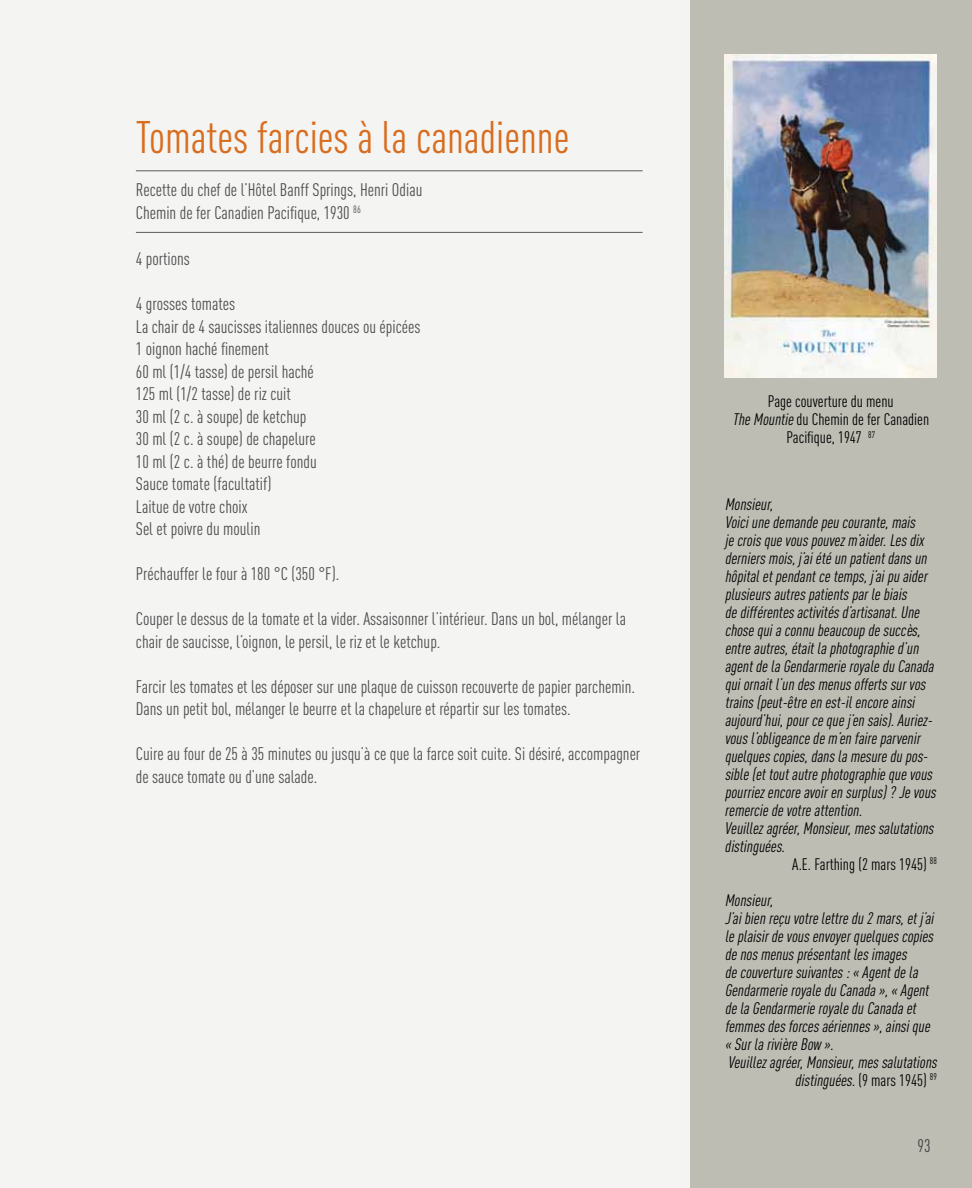
<style>
.page{position:relative;width:972px;height:1188px;background:#f4f4f2}
.page>*{position:absolute;margin:0;border:0;box-sizing:border-box;transform-origin:0 0}
.t1{font:45px "DIN Cond";color:#d86d1f}
.t2{font:18px/22.5px "DIN Cond";color:#4d4d4f}
.t3{font:18px "DIN Cond";color:#414042}
.t4{font:italic 16.5px "DIN Cond";letter-spacing:.005em;color:#000}
.t5{font:16.5px/18px "DIN Cond";color:#000;text-align:center}
.s1{font-style:italic}
.s2{font-style:normal}
</style>
<div class="page">
<div style="left:690px;top:0;width:282px;height:1188px;background:#bdbdb4"></div>
<hr style="left:136px;top:171px;width:507px;height:1px;background:#5a5b57">
<hr style="left:136px;top:232px;width:507px;height:1px;background:#5a5b57">
<img style="left:725px;top:54px;width:212px;height:324px">
<h1 class="t1" style="left:136px;top:111px;width:435px">Tomates farcies à la canadienne</h1>
<p class="t2" style="left:136px;top:179px;width:288px">Recette du chef de l’Hôtel Banff Springs, Henri Odiau<br>Chemin de fer Canadien Pacifique, 1930 <sup>86</sup></p>
<p class="t2" style="left:136px;top:247px;width:56px">4 portions</p>
<p class="t2" style="left:136px;top:292px;width:286px">4 grosses tomates<br>La chair de 4 saucisses italiennes douces ou épicées<br>1 oignon haché finement<br>60 ml (1/4 tasse) de persil haché<br>125 ml (1/2 tasse) de riz cuit<br>30 ml (2 c. à soupe) de ketchup<br>30 ml (2 c. à soupe) de chapelure<br>10 ml (2 c. à thé) de beurre fondu<br>Sauce tomate (facultatif)<br>Laitue de votre choix<br>Sel et poivre du moulin</p>
<p class="t2" style="left:136px;top:562px;width:205px">Préchauffer le four à 180 °C (350 °F).</p>
<p class="t2" style="left:136px;top:607px;width:492px">Couper le dessus de la tomate et la vider. Assaisonner l’intérieur. Dans un bol, mélanger la chair de saucisse, l’oignon, le persil, le riz et le ketchup.</p>
<p class="t2" style="left:136px;top:675px;width:501px">Farcir les tomates et les déposer sur une plaque de cuisson recouverte de papier parchemin.<br>Dans un petit bol, mélanger le beurre et la chapelure et répartir sur les tomates.</p>
<p class="t2" style="left:136px;top:742px;width:506px">Cuire au four de 25 à 35 minutes ou jusqu’à ce que la farce soit cuite. Si désiré, accompagner de sauce tomate ou d’une salade.</p>
<p class="t5" style="left:732px;top:392px;width:198px">Page couverture du menu<br><span class="s1">TheMountie</span>du Chemin de fer Canadien<br>Pacifique, 1947 <sup>87</sup></p>
<p class="t4" style="left:725px;top:494px;width:53px">Monsieur,</p>
<p class="t4" style="left:725px;top:512px;width:195px">Voiciunedemandepeucourante,mais</p>
<p class="t4" style="left:725px;top:530px;width:204px">jecroisquevouspouvezm’aider.Lesdix</p>
<p class="t4" style="left:725px;top:548px;width:207px">derniersmois,j ’aiétéunpatientdansun</p>
<p class="t4" style="left:725px;top:566px;width:207px">hôpitaletpendantcetemps,j ’aipuaider</p>
<p class="t4" style="left:725px;top:584px;width:187px">plusieursautrespatientsparlebiais</p>
<p class="t4" style="left:725px;top:602px;width:199px">dedifférentesactivitésd’artisanat.Une</p>
<p class="t4" style="left:725px;top:620px;width:200px">chosequiaconnubeaucoupdesuccès,</p>
<p class="t4" style="left:725px;top:638px;width:199px">entreautres,étaitlaphotographied’un</p>
<p class="t4" style="left:725px;top:656px;width:214px">agentdelaGendarmerieroyaleduCanada</p>
<p class="t4" style="left:725px;top:674px;width:206px">quiornaitl’undesmenusoffertssurvos</p>
<p class="t4" style="left:725px;top:692px;width:195px">trains(peut-êtreenest-ilencoreainsi</p>
<p class="t4" style="left:725px;top:710px;width:212px">aujourd’hui,pourcequej ’ensais).Auriez-</p>
<p class="t4" style="left:725px;top:728px;width:200px">vousl’obligeancedem’enfaireparvenir</p>
<p class="t4" style="left:725px;top:746px;width:208px">quelquescopies,danslamesuredupos-</p>
<p class="t4" style="left:725px;top:764px;width:212px">sible(ettoutautrephotographiequevous</p>
<p class="t4" style="left:725px;top:782px;width:216px">pourriezencoreavoirensurplus)? Jevous</p>
<p class="t4" style="left:725px;top:800px;width:142px">remerciedevotreattention.</p>
<p class="t4" style="left:725px;top:818px;width:214px">Veuillezagréer,Monsieur,messalutations</p>
<p class="t4" style="left:725px;top:836px;width:65px">distinguées.</p>
<p class="t5" style="left:792px;top:855px;width:146px">A.E. Farthing (2 mars 1945) <sup>88</sup></p>
<p class="t4" style="left:725px;top:890px;width:53px">Monsieur,</p>
<p class="t4" style="left:725px;top:908px;width:214px">J’aibienreçuvotrelettredu2mars,etj ’ai</p>
<p class="t4" style="left:725px;top:926px;width:213px">leplaisirdevousenvoyerquelquescopies</p>
<p class="t4" style="left:725px;top:944px;width:187px">denosmenusprésentantlesimages</p>
<p class="t4" style="left:725px;top:962px;width:198px">decouverturesuivantes:«Agentdela</p>
<p class="t4" style="left:725px;top:980px;width:209px">GendarmerieroyaleduCanada»,«Agent</p>
<p class="t4" style="left:725px;top:998px;width:196px">delaGendarmerieroyaleduCanadaet</p>
<p class="t4" style="left:725px;top:1016px;width:210px">femmesdesforcesaériennes»,ainsique</p>
<p class="t4" style="left:725px;top:1034px;width:114px">«SurlarivièreBow ».</p>
<p class="t4" style="left:728px;top:1052px;width:214px">Veuillezagréer,Monsieur,messalutations</p>
<p class="t4" style="left:795px;top:1070px;width:144px">distinguées.<span class="s2">( 9 m a rs 1 9 4 5 )</span> <sup>8</sup> <sup>9</sup></p>
<p class="t3" style="left:918px;top:1136px;width:14px">93</p>
</div>
